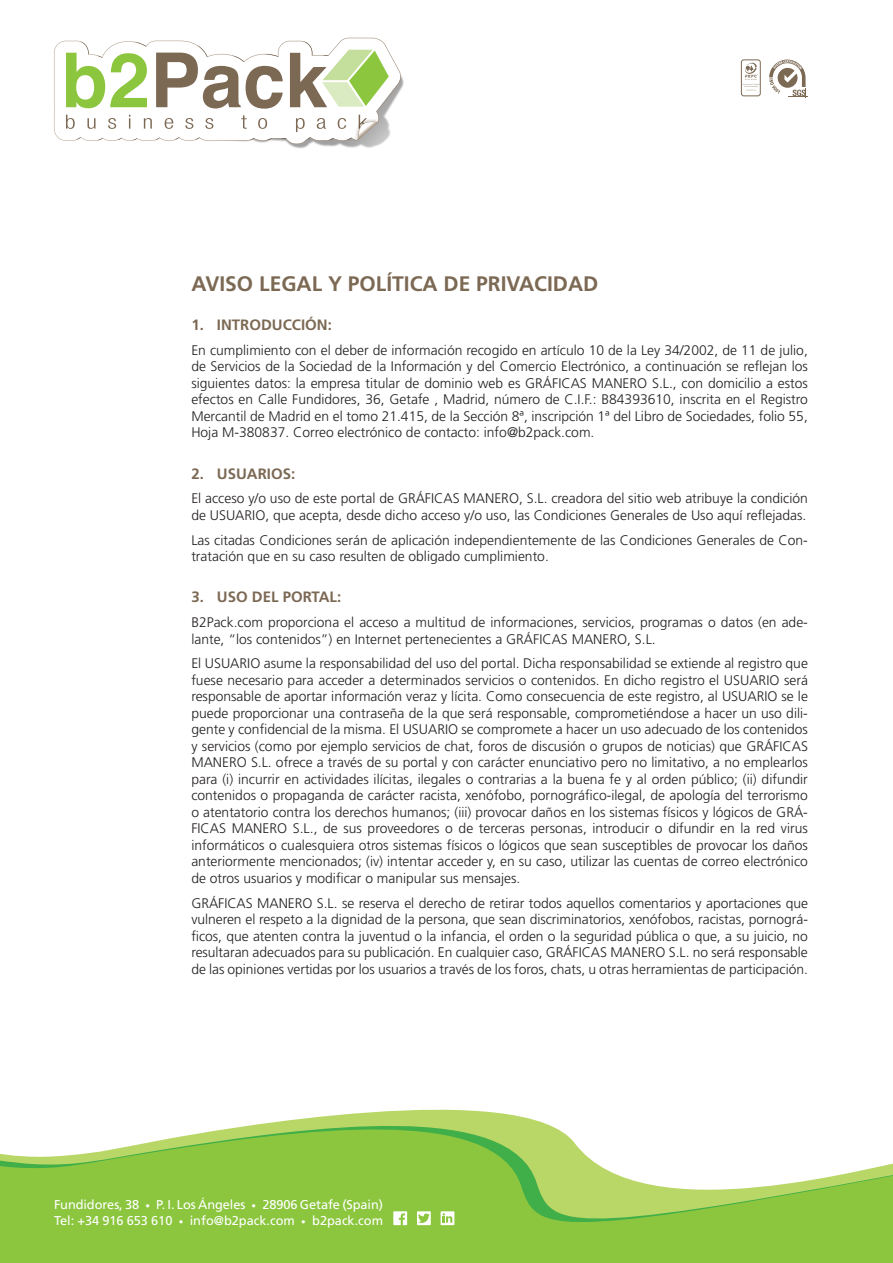
<style>
.page{position:relative;width:893px;height:1263px;background:#fff}
.page>*{position:absolute;margin:0;border:0;box-sizing:border-box;transform-origin:0 0}
.t1{font:700 21px "Frutiger LT Std";color:#7c6954}
.t2{font:700 15px "Frutiger LT Std";color:#7c6954}
.t3{font:300 13.8px/16.5px "Frutiger LT Std";color:#231f20;text-align:justify}
.t4{font:12.75px/16.5px "Frutiger LT Std";letter-spacing:-.005em;color:#fff}
.s1{font-size:9.15px}
</style>
<div class="page">
<div style="left:0;top:1240px;width:893px;height:22px;background:#8bc63e"></div>
<hr style="left:0;top:1237px;width:893px;height:3px;background:#8bc63e">
<svg style="left:0;top:1109px;width:893px;height:128px;fill:#8bc63e"></svg>
<svg style="left:769px;top:60px;width:39px;height:38px"></svg>
<svg style="left:743px;top:63px;width:16px;height:28px"></svg>
<div style="left:741px;top:60px;width:20px;height:36px;border:1px solid #7c6954;border-radius:2px"></div>
<img style="left:288px;top:37px;width:116px;height:112px">
<svg style="left:54px;top:38px;width:348px;height:106px"></svg>
<div style="left:417px;top:1211px;width:14px;height:14px;background:#fff"></div>
<svg style="left:418px;top:1213px;width:12px;height:10px"></svg>
<div style="left:393px;top:1211px;width:14px;height:14px;background:#fff"></div>
<svg style="left:399px;top:1213px;width:6px;height:12px"></svg>
<svg style="left:441px;top:1211px;width:13px;height:14px"></svg>
<svg style="left:443px;top:1213px;width:9px;height:9px"></svg>
<h1 class="t1" style="left:191px;top:272px;width:408px">AVISO LEGAL Y POLÍTICA DE PRIVACIDAD</h1>
<p class="t2" style="left:191px;top:316px;width:142px">1. INTRODUCCIÓN:</p>
<p class="t3" style="left:191px;top:342px;width:618px">En cumplimiento con el deber de información recogido en artículo 10 de la Ley 34/2002, de 11 de julio, de Servicios de la Sociedad de la Información y del Comercio Electrónico, a continuación se reflejan los siguientes datos: la empresa titular de dominio web es GRÁFICAS MANERO S.L., con domicilio a estos efectos en Calle Fundidores, 36, Getafe , Madrid, número de C.I.F.: B84393610, inscrita en el Registro Mercantil de Madrid en el tomo 21.415, de la Sección 8ª, inscripción 1ª del Libro de Sociedades, folio 55, Hoja M-380837. Correo electrónico de contacto: info@b2pack.com.</p>
<p class="t2" style="left:191px;top:465px;width:105px">2. USUARIOS:</p>
<p class="t3" style="left:191px;top:491px;width:618px">El acceso y/o uso de este portal de GRÁFICAS MANERO, S.L. creadora del sitio web atribuye la condición de USUARIO, que acepta, desde dicho acceso y/o uso, las Condiciones Generales de Uso aquí reflejadas.</p>
<p class="t3" style="left:191px;top:532px;width:618px">Las citadas Condiciones serán de aplicación independientemente de las Condiciones Generales de Con&shy;tratación que en su caso resulten de obligado cumplimiento.</p>
<p class="t2" style="left:191px;top:588px;width:151px">3. U SO DEL PORTAL:</p>
<p class="t3" style="left:191px;top:614px;width:618px">B2Pack.com proporciona el acceso a multitud de informaciones, servicios, programas o datos (en ade&shy;lante, “los contenidos”) en Internet pertenecientes a GRÁFICAS MANERO, S.L.</p>
<p class="t3" style="left:191px;top:656px;width:618px">El USUARIO asume la responsabilidad del uso del portal. Dicha responsabilidad se extiende al registro que fuese necesario para acceder a determinados servicios o contenidos. En dicho registro el USUARIO será responsable de aportar información veraz y lícita. Como consecuencia de este registro, al USUARIO se le puede proporcionar una contraseña de la que será responsable, comprometiéndose a hacer un uso dili&shy;gente y confidencial de la misma. El USUARIO se compromete a hacer un uso adecuado de los contenidos y servicios (como por ejemplo servicios de chat, foros de discusión o grupos de noticias) que GRÁFICAS MANERO S.L. ofrece a través de su portal y con carácter enunciativo pero no limitativo, a no emplearlos para (i) incurrir en actividades ilícitas, ilegales o contrarias a la buena fe y al orden público; (ii) difundir contenidos o propaganda de carácter racista, xenófobo, pornográfico-ilegal, de apología del terrorismo o atentatorio contra los derechos humanos; (iii) provocar daños en los sistemas físicos y lógicos de GRÁ-FICAS MANERO S.L., de sus proveedores o de terceras personas, introducir o difundir en la red virus informáticos o cualesquiera otros sistemas físicos o lógicos que sean susceptibles de provocar los daños anteriormente mencionados; (iv) intentar acceder y, en su caso, utilizar las cuentas de correo electrónico de otros usuarios y modificar o manipular sus mensajes.</p>
<p class="t3" style="left:191px;top:895px;width:618px">GRÁFICAS MANERO S.L. se reserva el derecho de retirar todos aquellos comentarios y aportaciones que vulneren el respeto a la dignidad de la persona, que sean discriminatorios, xenófobos, racistas, pornográ&shy;ficos, que atenten contra la juventud o la infancia, el orden o la seguridad pública o que, a su juicio, no resultaran adecuados para su publicación. En cualquier caso, GRÁFICAS MANERO S.L. no será responsable de las opiniones vertidas por los usuarios a través de los foros, chats, u otras herramientas de participación.</p>
<p class="t4" style="left:54px;top:1196px;width:331px">Fundidores, 38 <span class="s1">•</span> P. I. Los Ángeles <span class="s1">•</span> 28906 Getafe (Spain)<br>Tel: +34 916 653 610 <span class="s1">•</span> info@b2pack.com <span class="s1">•</span> b2pack.com</p>
</div>
